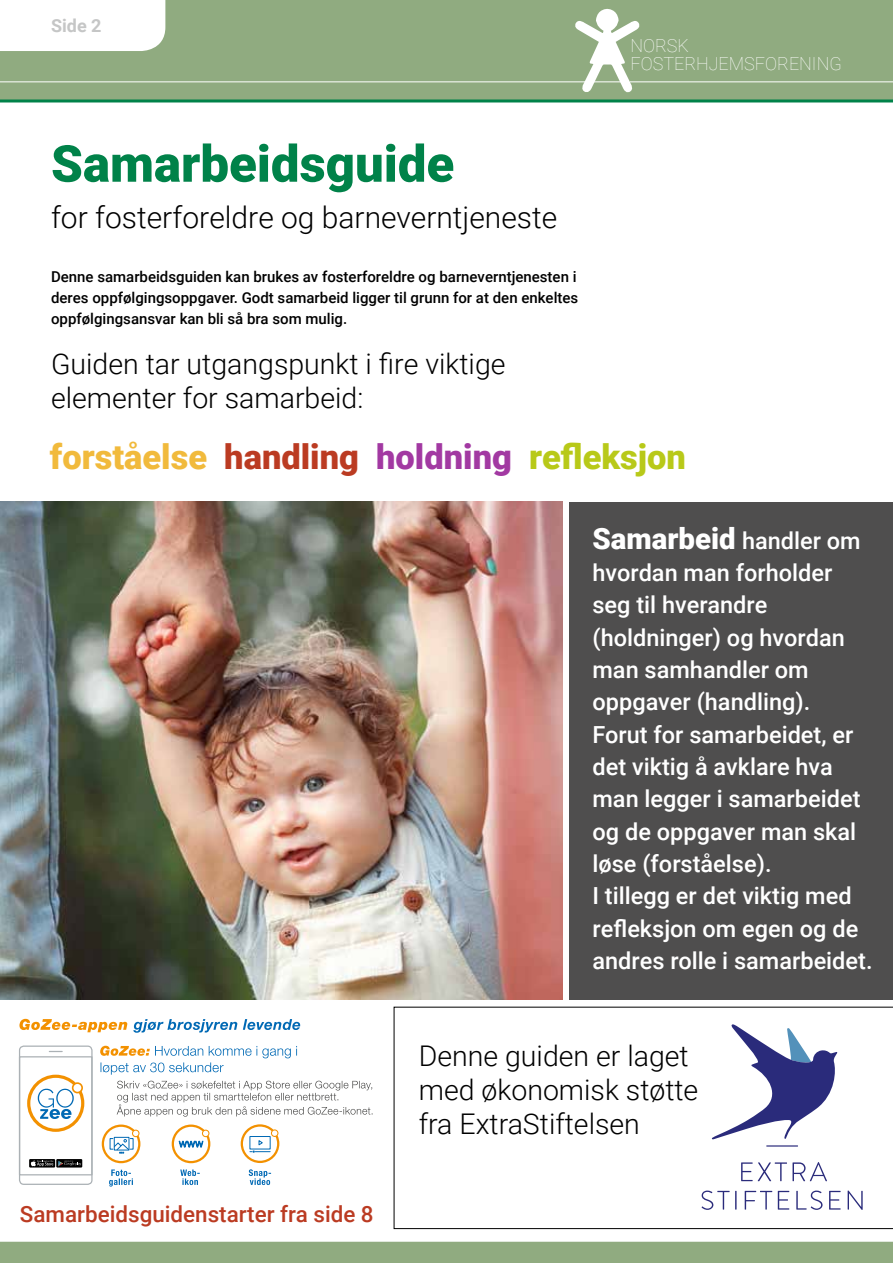
<style>
.page{position:relative;width:893px;height:1263px;background:#fff}
.page>*{position:absolute;margin:0;border:0;box-sizing:border-box;transform-origin:0 0}
.t1{font:900 51px "Roboto";color:#008249}
.t2{font:900 34.5px "Roboto";color:#f1ba3c}
.t3{font:300 30px "Roboto";color:#000}
.t4{font:900 29.4px "Roboto";color:#fff}
.t5{font:300 28.5px/34.2px "Roboto";color:#000}
.t6{font:500 23.55px/32.4px "Roboto";color:#fff}
.t7{font:500 22.35px "Roboto";color:#bb3b22}
.t8{font:100 18px/18px "Roboto";color:#fff}
.t9{font:700 18px "Roboto";color:#c5c6c6}
.t10{font:500 15px/21px "Roboto";color:#000;text-align:justify}
.s1{color:#bb3b22}
.s2{color:#a239a2}
.s3{color:#b8c919}
.s4{font-weight:500;font-size:23.55px}
</style>
<div class="page">
<svg style="left:394px;top:1007px;width:499px;height:222px"></svg>
<svg style="left:741px;top:1162px;width:86px;height:19px"></svg>
<svg style="left:701px;top:1190px;width:36px;height:20px"></svg>
<svg style="left:745px;top:1191px;width:27px;height:18px"></svg>
<svg style="left:778px;top:1191px;width:11px;height:18px"></svg>
<svg style="left:796px;top:1190px;width:26px;height:20px"></svg>
<svg style="left:829px;top:1191px;width:12px;height:18px"></svg>
<svg style="left:848px;top:1190px;width:15px;height:20px"></svg>
<hr style="left:766px;top:1145px;width:32px;height:1px;background:#2a2b7b">
<svg style="left:712px;top:1024px;width:125px;height:115px"></svg>
<div style="left:570px;top:502px;width:323px;height:497px;background:#4f4e4e"></div>
<hr style="left:892px;top:86px;width:1px;height:416px;background:#3c61ac">
<img style="left:0;top:502px;width:563px;height:497px">
<div style="left:0;top:1242px;width:893px;height:21px;background:#90ab80"></div>
<div style="left:0;top:0;width:893px;height:101px;background:#90ab80"></div>
<div style="left:0;top:0;width:165px;height:51px;background:#fff"></div>
<hr style="left:0;top:99px;width:893px;height:3px;background:#008249">
<svg style="left:573px;top:9px;width:68px;height:84px"></svg>
<hr style="left:0;top:82px;width:626px;height:1px;background:#fff">
<hr style="left:630px;top:82px;width:263px;height:1px;background:#fff">
<div style="left:19px;top:1056px;width:74px;height:119px;background:#fff;border:1px solid #abb1b5"></div>
<div style="left:19px;top:1045px;width:74px;height:140px;border:1px solid #abb1b5;border-radius:4px"></div>
<svg style="left:49px;top:1051px;width:13px;height:1px"></svg>
<svg style="left:29px;top:1076px;width:54px;height:54px"></svg>
<div style="left:27px;top:1075px;width:57px;height:57px;border:3px solid #f39100;border-radius:50%"></div>
<svg style="left:38px;top:1089px;width:36px;height:30px"></svg>
<div style="left:73px;top:1083px;width:9px;height:9px;background:#fff;border-radius:50%"></div>
<div style="left:72px;top:1082px;width:11px;height:11px;border:2px solid #f39100;border-radius:50%"></div>
<svg style="left:29px;top:1159px;width:26px;height:8px"></svg>
<div style="left:56px;top:1159px;width:26px;height:8px;background:#000"></div>
<svg style="left:31px;top:1160px;width:50px;height:6px"></svg>
<svg style="left:241px;top:1124px;width:38px;height:39px"></svg>
<svg style="left:172px;top:1124px;width:38px;height:39px"></svg>
<svg style="left:102px;top:1124px;width:38px;height:39px"></svg>
<svg style="left:117px;top:1081px;width:256px;height:36px"></svg>
<svg style="left:100px;top:1046px;width:197px;height:29px"></svg>
<svg style="left:133px;top:1019px;width:167px;height:14px"></svg>
<svg style="left:19px;top:1019px;width:108px;height:13px"></svg>
<svg style="left:249px;top:1169px;width:22px;height:16px"></svg>
<svg style="left:109px;top:1169px;width:24px;height:17px"></svg>
<svg style="left:180px;top:1169px;width:20px;height:16px"></svg>
<p class="t9" style="left:51px;top:13px;width:52px">Side 2</p>
<p class="t8" style="left:630px;top:36px;width:213px">NORSK<br>FOSTERHJEMSFORENING</p>
<h1 class="t1" style="left:51px;top:128px;width:405px">Samarbeidsguide</h1>
<p class="t3" style="left:51px;top:197px;width:508px">for fosterforeldre og barneverntjeneste</p>
<p class="t10" style="left:51px;top:265px;width:529px">Denne samarbeidsguiden kan brukes av fosterforeldre og barneverntjenesten i deres oppfølgingsoppgaver. Godt samarbeid ligger til grunn for at den enkeltes oppfølgingsansvar kan bli så bra som mulig.</p>
<p class="t5" style="left:51px;top:346px;width:456px">Guiden tar utgangspunkt i fire viktige elementer for samarbeid:</p>
<h2 class="t2" style="left:50px;top:432px;width:638px">forståelse <span class="s1">handling</span> <span class="s2">holdning</span> <span class="s3">refleksjon</span></h2>
<p class="t4" style="left:592px;top:517px;width:270px">Samarbeid <span class="s4">handler om</span></p>
<p class="t6" style="left:592px;top:555px;width:282px">hvordan man forholder seg til hverandre (holdninger) og hvordan man samhandler om oppgaver (handling).<br>Forut for samarbeidet, er det viktig å avklare hva man legger i samarbeidet og de oppgaver man skal løse (forståelse).<br>I tillegg er det viktig med -refleksjon om egen og de andres rolle i samarbeidet.</p>
<p class="t7" style="left:20px;top:1199px;width:355px">Samarbeidsguidenstarter fra side 8</p>
<p class="t5" style="left:419px;top:1037px;width:281px">Denne guiden er laget med økonomisk støtte fra ExtraStiftelsen</p>
</div>
